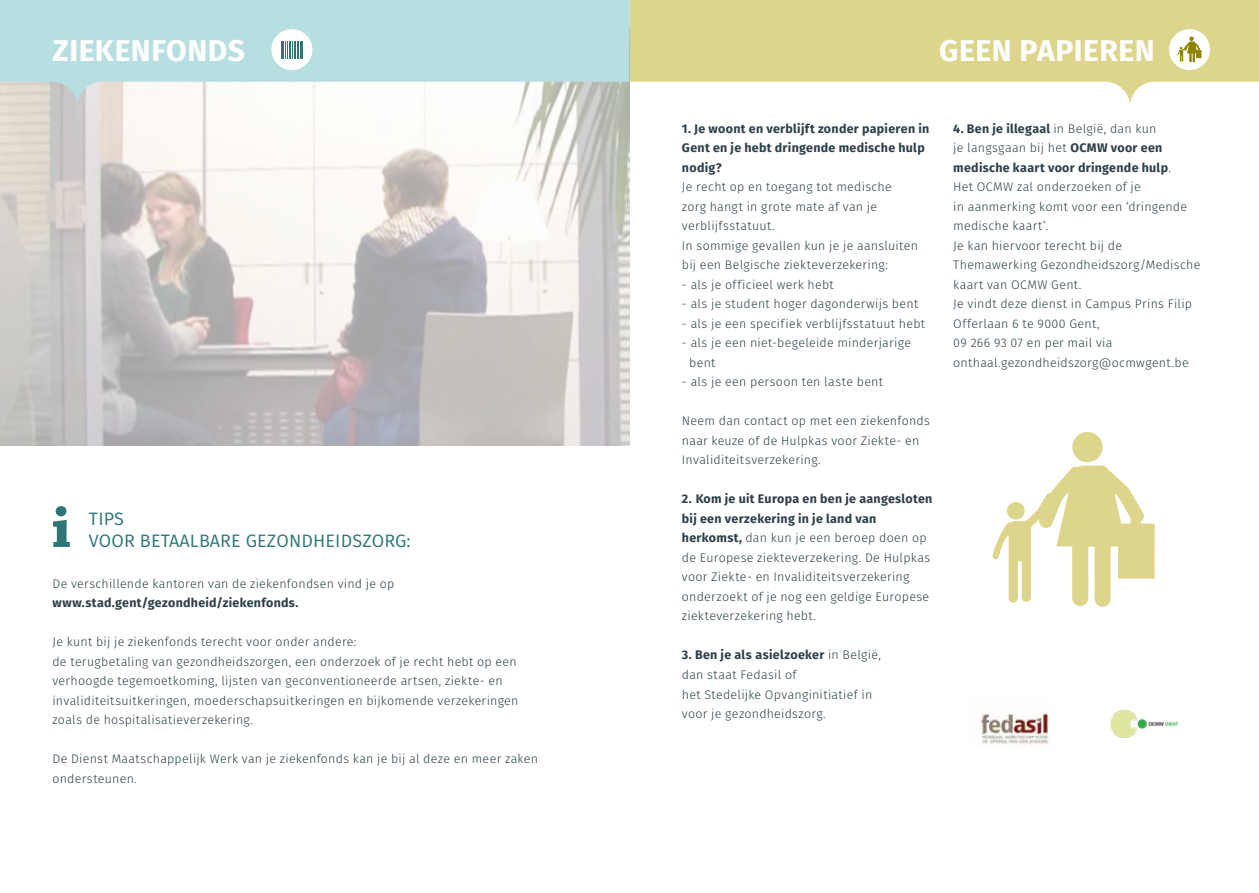
<style>
.page{position:relative;width:1259px;height:893px;background:#fff}
.page>*{position:absolute;margin:0;border:0;box-sizing:border-box;transform-origin:0 0}
.t1{font:700 30px "Fira Sans";letter-spacing:.015em;color:#fff}
.t2{font:18px/21.6px "Fira Sans";letter-spacing:.01em;color:#2d7577}
.t3{font:300 12.45px/19.5px "Fira Sans";letter-spacing:.02em;color:#2c3f48}
.t4{font:700 12.45px/19.5px "Fira Sans";letter-spacing:.025em;color:#2c3f48}
.s1{font-weight:700}
</style>
<div class="page">
<svg style="left:629px;top:0;width:630px;height:107px;fill:#ded58d"></svg>
<img style="left:0;top:107px;width:629px;height:339px">
<svg style="left:992px;top:432px;width:163px;height:175px"></svg>
<div style="left:1007px;top:502px;width:17px;height:18px;background:#ded58d;border-radius:50%"></div>
<img style="left:1110px;top:710px;width:69px;height:28px">
<img style="left:980px;top:714px;width:70px;height:34px">
<svg style="left:0;top:0;width:629px;height:107px;fill:#b7dfe1"></svg>
<div style="left:271px;top:29px;width:41px;height:41px;background:#fff;border-radius:50%"></div>
<svg style="left:281px;top:41px;width:22px;height:17px"></svg>
<div style="left:1169px;top:29px;width:41px;height:41px;background:#fff;border-radius:50%"></div>
<svg style="left:1177px;top:36px;width:24px;height:27px"></svg>
<svg style="left:53px;top:506px;width:17px;height:41px"></svg>
<h1 class="t1" style="left:53px;top:29px;width:194px">ZIEKENFONDS</h1>
<h1 class="t1" style="left:939px;top:29px;width:217px">GEEN PAPIEREN</h1>
<h2 class="t2" style="left:89px;top:508px;width:323px">TIPS<br>VOOR BETAALBARE GEZONDHEIDSZORG:</h2>
<p class="t3" style="left:52px;top:574px;width:343px">De verschillende kantoren van de ziekenfondsen vind je op</p>
<p class="t4" style="left:52px;top:593px;width:247px">www.stad.gent/gezondheid/ziekenfonds.</p>
<p class="t3" style="left:52px;top:632px;width:467px">Je kunt bij je ziekenfonds terecht voor onder andere:<br>de terugbetaling van gezondheidszorgen, een onderzoek of je recht hebt op een verhoogde tegemoetkoming, lijsten van geconventioneerde artsen, ziekte- en invaliditeitsuitkeringen, moederschapsuitkeringen en bijkomende verzekeringen zoals de hospitalisatieverzekering.</p>
<p class="t3" style="left:52px;top:749px;width:487px">De Dienst Maatschappelijk Werk van je ziekenfonds kan je bij al deze en meer zaken ondersteunen.</p>
<p class="t4" style="left:682px;top:119px;width:249px">1. Je woont en verblijft zonder papieren in<br>Gent en je hebt dringende medische hulp nodig?</p>
<p class="t3" style="left:682px;top:177px;width:237px">Je recht op en toegang tot medische zorg hangt in grote mate af van je verblijfsstatuut.<br>In sommige gevallen kun je je aansluiten bij een Belgische ziekteverzekering:</p>
<p class="t3" style="left:682px;top:275px;width:153px">- als je officieel werk hebt</p>
<p class="t3" style="left:682px;top:294px;width:238px">- als je student hoger dagonderwijs bent</p>
<p class="t3" style="left:682px;top:314px;width:245px">- als je een specifiek verblijfsstatuut hebt</p>
<p class="t3" style="left:689px;top:333px;width:223px;text-indent:-7px">- als je een niet-begeleide minderjarige bent</p>
<p class="t3" style="left:682px;top:372px;width:203px">- als je een persoon ten laste bent</p>
<p class="t3" style="left:682px;top:411px;width:249px">Neem dan contact op met een ziekenfonds naar keuze of de Hulpkas voor Ziekte- en<br>Invaliditeitsverzekering.</p>
<p class="t3" style="left:682px;top:489px;width:252px"><span class="s1">2. Kom je uit Europa en ben je aangesloten bij een verzekering in je land van herkomst,</span> dan kun je een beroep doen op de Europese ziekteverzekering. De Hulpkas voor Ziekte- en Invaliditeitsverzekering onderzoekt of je nog een geldige Europese ziekteverzekering hebt.</p>
<p class="t3" style="left:682px;top:645px;width:200px"><span class="s1">3. Ben je als asielzoeker</span> in België, dan staat Fedasil of<br>het Stedelijke Opvanginitiatief in voor je gezondheidszorg.</p>
<p class="t3" style="left:953px;top:119px;width:249px"><span class="s1">4. Ben je illegaal</span> in België, dan kun<br>je langsgaan bij het <span class="s1">OCMW voor een medische kaart voor dringende hulp</span>.<br>Het OCMW zal onderzoeken of je<br>in aanmerking komt voor een ‘dringende medische kaart’.<br>Je kan hiervoor terecht bij de<br>Themawerking Gezondheidszorg/Medische kaart van OCMW Gent.<br>Je vindt deze dienst in Campus Prins Filip<br>Offerlaan 6 te 9000 Gent,<br>09 266 93 07 en per mail via onthaal.gezondheidszorg@ocmwgent.be</p>
</div>
